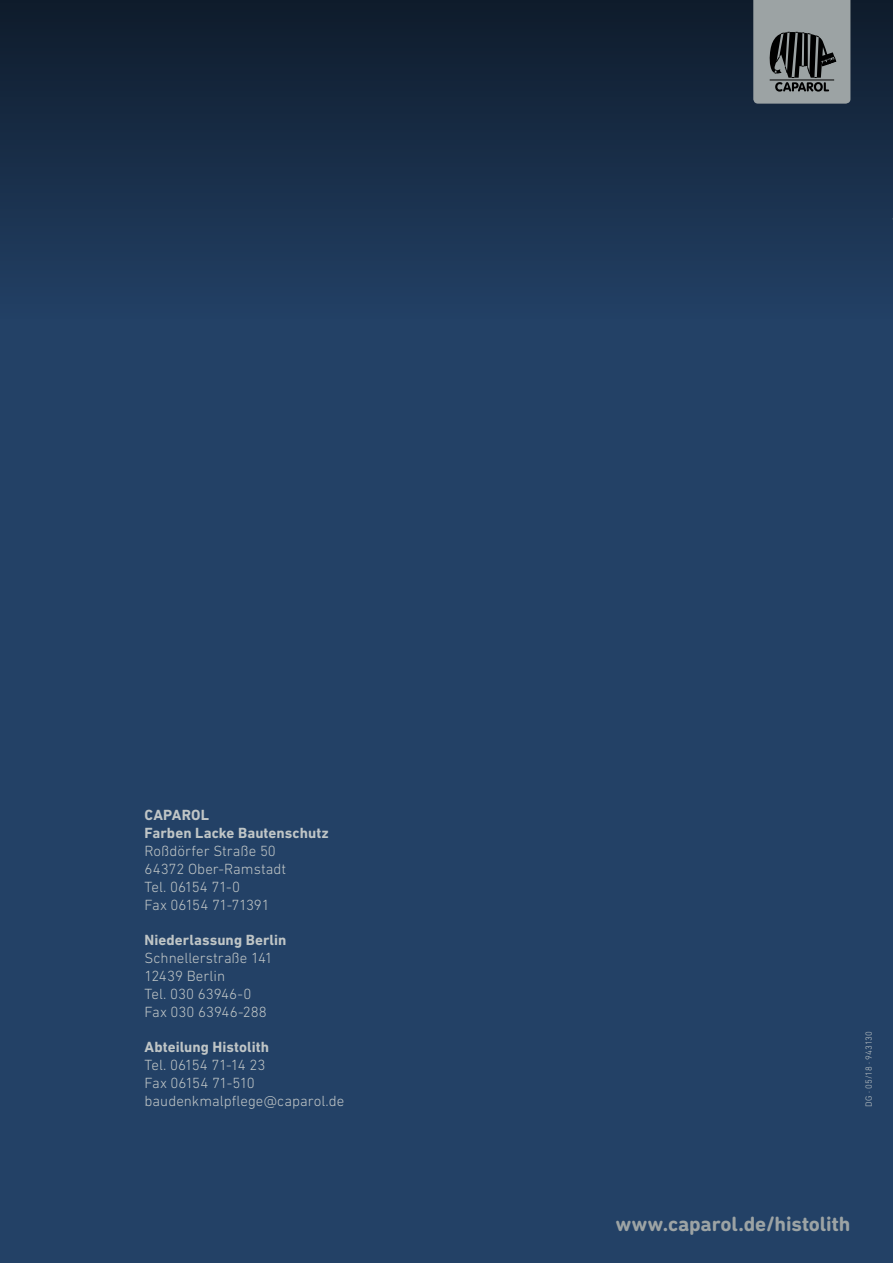
<style>
.page{position:relative;width:893px;height:1263px;background:#234166}
.page>*{position:absolute;margin:0;border:0;box-sizing:border-box;transform-origin:0 0}
.t1{font:700 21px "DIN Next Rounded LT Pro";color:#9ca3a4}
.t2{font:300 15px/18px "DIN Next LT Pro";color:#bfc5c6}
.t3{font:700 15px/18px "DIN Next LT Pro";letter-spacing:.005em;color:#bfc5c6}
.t4{font:300 9px "DIN Next LT Pro";letter-spacing:.005em;color:#bfc5c6}
</style>
<div class="page">
<div style="left:0;top:0;width:893px;height:319px;background:linear-gradient(to bottom,#0e1b2b,#224065)"></div>
<svg style="left:753px;top:0;width:97px;height:104px;background:#7d8384"></svg>
<p class="t3" style="left:145px;top:805px;width:186px">CAPAROL<br>Farben Lacke Bautenschutz</p>
<p class="t2" style="left:145px;top:841px;width:143px">Roßdörfer Straße 50<br>64372 Ober-Ramstadt<br>Tel. 06154 71-0<br>Fax 06154 71-71391</p>
<p class="t3" style="left:145px;top:930px;width:143px">Niederlassung Berlin</p>
<p class="t2" style="left:145px;top:948px;width:130px">Schnellerstraße 141<br>12439 Berlin<br>Tel. 030 63946-0<br>Fax 030 63946-288</p>
<p class="t3" style="left:145px;top:1037px;width:126px">Abteilung Histolith</p>
<p class="t2" style="left:145px;top:1055px;width:201px">Tel. 06154 71-14 23<br>Fax 06154 71-510 baudenkmalpflege@caparol.de</p>
<p class="t4" style="left:863px;top:1106px;width:77px;rotate:-90deg">DG · 05/18 · 943130</p>
<h1 class="t1" style="left:615px;top:1211px;width:236px">www.caparol.de/histolith</h1>
</div>
